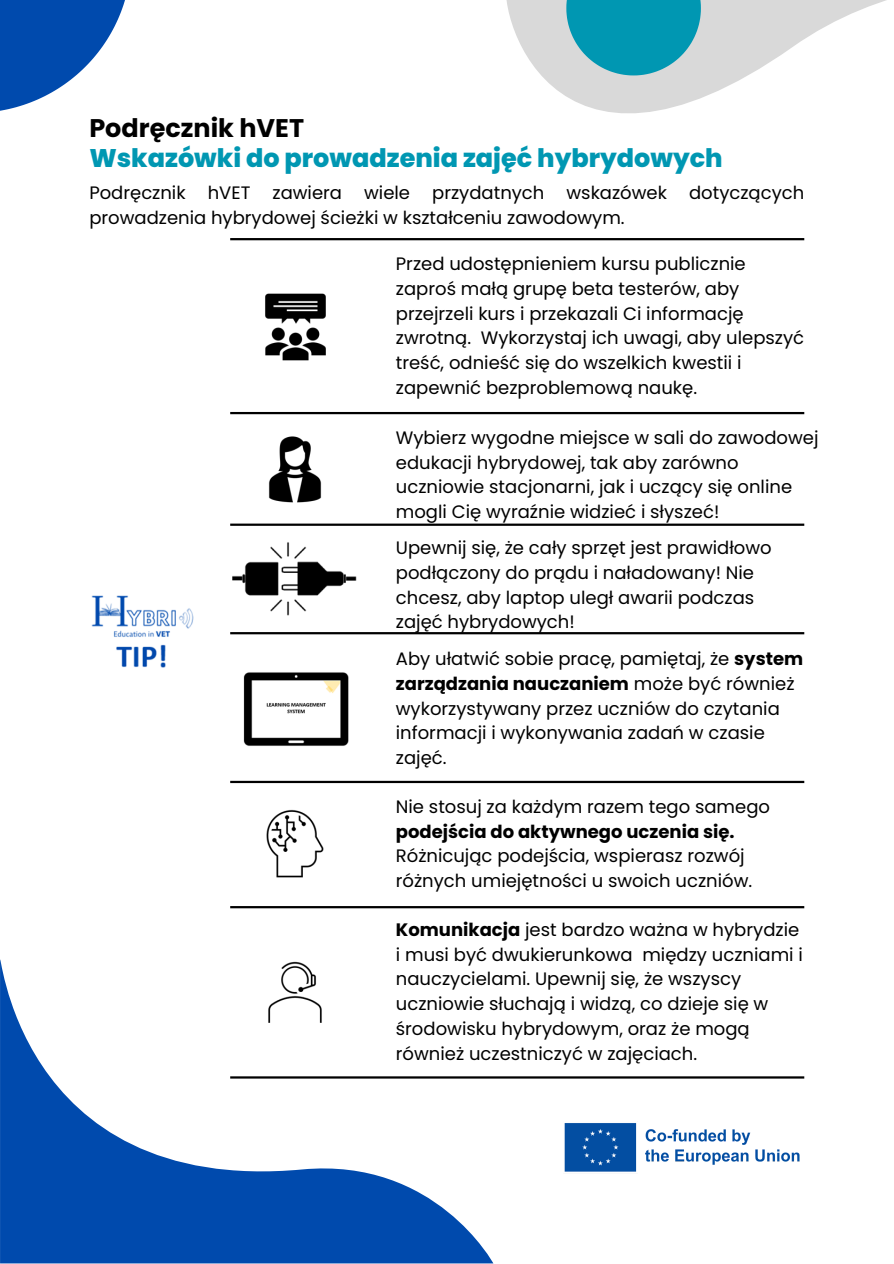
<style>
.page{position:relative;width:894px;height:1264px;background:#fff}
.page>*{position:absolute;margin:0;border:0;box-sizing:border-box;transform-origin:0 0}
.t1{font:800 25.5px "Poppins";color:#0097b2}
.t2{font:700 25.5px "Poppins";color:#000}
.t3{font:18px/24.8px "Poppins";color:#000}
.t4{font:700 18px "Poppins";color:#000}
.s1{font-weight:700}
</style>
<div class="page">
<svg style="left:412px;top:0;width:474px;height:415px"></svg>
<svg style="left:566px;top:0;width:134px;height:75px"></svg>
<svg style="left:0;top:0;width:125px;height:111px"></svg>
<hr style="left:230px;top:238px;width:574px;height:2px;background:#000">
<img style="left:265px;top:293px;width:61px;height:68px">
<img style="left:268px;top:436px;width:54px;height:67px">
<img style="left:91px;top:595px;width:103px;height:73px">
<img style="left:232px;top:542px;width:125px;height:74px">
<img style="left:243px;top:672px;width:106px;height:74px">
<img style="left:266px;top:809px;width:58px;height:69px">
<img style="left:564px;top:1123px;width:236px;height:49px">
<hr style="left:230px;top:412px;width:574px;height:2px;background:#000">
<hr style="left:230px;top:523px;width:574px;height:3px;background:#000">
<hr style="left:230px;top:632px;width:574px;height:2px;background:#000">
<hr style="left:230px;top:780px;width:574px;height:3px;background:#000">
<hr style="left:230px;top:906px;width:574px;height:2px;background:#000">
<hr style="left:230px;top:1076px;width:574px;height:2px;background:#000">
<svg style="left:0;top:959px;width:493px;height:304px"></svg>
<h1 class="t2" style="left:89px;top:110px;width:216px">Podręcznik hVET</h1>
<h1 class="t1" style="left:89px;top:140px;width:634px">Wskazówki do prowadzenia zajęć hybrydowych</h1>
<p class="t3" style="left:89px;top:180px;width:716px">Podręcznik hVET zawiera wiele przydatnych wskazówek dotyczących prowadzenia hybrydowej ścieżki w kształceniu zawodowym.</p>
<p class="t3" style="left:396px;top:251px;width:410px">Przed udostępnieniem kursu publicznie zaproś małą grupę beta testerów, aby przejrzeli kurs i przekazali Ci informację zwrotną. Wykorzystaj ich uwagi, aby ulepszyć treść, odnieść się do wszelkich kwestii i zapewnić bezproblemową naukę.</p>
<p class="t3" style="left:396px;top:425px;width:424px">Wybierz wygodne miejsce w sali do zawodowej edukacji hybrydowej, tak aby zarówno uczniowie stacjonarni, jak i uczący się online mogli Cię wyraźnie widzieć i słyszeć!</p>
<p class="t3" style="left:396px;top:535px;width:377px">Upewnij się, że cały sprzęt jest prawidłowo podłączony do prądu i naładowany! Nie chcesz, aby laptop uległ awarii podczas zajęć hybrydowych!</p>
<p class="t3" style="left:396px;top:646px;width:409px">Aby ułatwić sobie pracę, pamiętaj, że <span class="s1">system zarządzania nauczaniem</span> może być również wykorzystywany przez uczniów do czytania informacji i wykonywania zadań w czasie zajęć.</p>
<p class="t3" style="left:396px;top:794px;width:375px">Nie stosuj za każdym razem tego samego</p>
<p class="t4" style="left:396px;top:818px;width:340px">podejścia do aktywnego uczenia się.</p>
<p class="t3" style="left:396px;top:843px;width:358px">Różnicując podejścia, wspierasz rozwój różnych umiejętności u swoich uczniów.</p>
<p class="t3" style="left:396px;top:917px;width:408px"><span class="s1">Komunikacja</span> jest bardzo ważna w hybrydzie i musi być dwukierunkowa między uczniami i nauczycielami. Upewnij się, że wszyscy uczniowie słuchają i widzą, co dzieje się w środowisku hybrydowym, oraz że mogą również uczestniczyć w zajęciach.</p>
</div>
